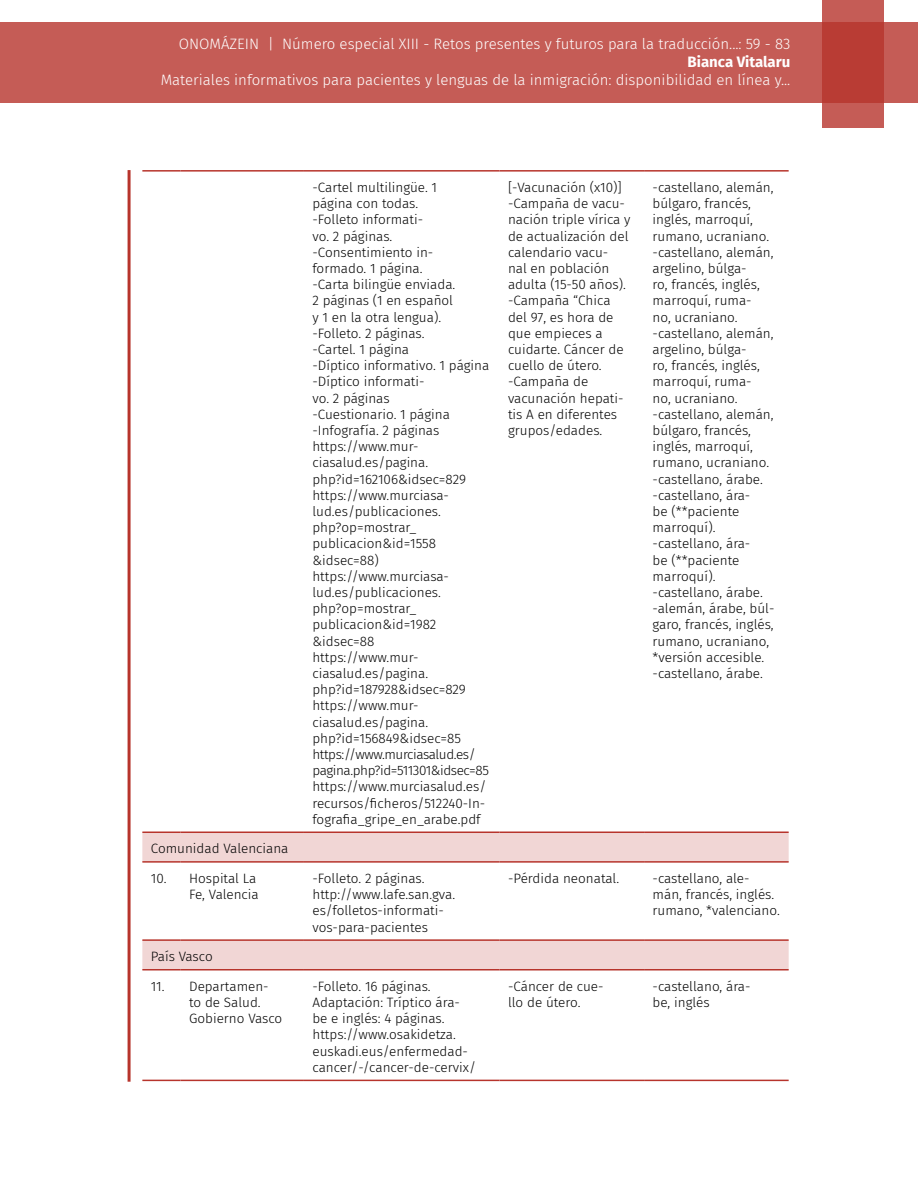
<style>
.page{position:relative;width:918px;height:1188px;background:#fff}
.page>*{position:absolute;margin:0;border:0;box-sizing:border-box;transform-origin:0 0}
.t1{font:300 15px "Fira Sans";color:#fff}
.t2{font:700 15px "Fira Sans";color:#fff}
.t3{font:300 13.5px/16.2px "Fira Sans";color:#000}
</style>
<div class="page">
<div style="left:0;top:23px;width:918px;height:80px;background:#c55c56"></div>
<svg style="left:822px;top:0;width:62px;height:128px;background:#bd4740"></svg>
<svg style="left:142px;top:833px;width:647px;height:136px"></svg>
<hr style="left:142px;top:170px;width:39px;height:2px;background:#b7342c">
<hr style="left:142px;top:832px;width:39px;height:1px;background:#b7342c">
<hr style="left:181px;top:832px;width:123px;height:1px;background:#b7342c">
<hr style="left:304px;top:832px;width:196px;height:1px;background:#b7342c">
<hr style="left:500px;top:832px;width:144px;height:1px;background:#b7342c">
<hr style="left:644px;top:832px;width:145px;height:1px;background:#b7342c">
<hr style="left:142px;top:861px;width:39px;height:2px;background:#b7342c">
<hr style="left:181px;top:861px;width:123px;height:2px;background:#b7342c">
<hr style="left:304px;top:861px;width:196px;height:2px;background:#b7342c">
<hr style="left:500px;top:861px;width:144px;height:2px;background:#b7342c">
<hr style="left:644px;top:861px;width:145px;height:2px;background:#b7342c">
<hr style="left:142px;top:939px;width:39px;height:2px;background:#b7342c">
<hr style="left:181px;top:939px;width:123px;height:2px;background:#b7342c">
<hr style="left:304px;top:939px;width:196px;height:2px;background:#b7342c">
<hr style="left:500px;top:939px;width:144px;height:2px;background:#b7342c">
<hr style="left:644px;top:939px;width:145px;height:2px;background:#b7342c">
<hr style="left:142px;top:969px;width:39px;height:2px;background:#b7342c">
<hr style="left:181px;top:969px;width:123px;height:2px;background:#b7342c">
<hr style="left:304px;top:969px;width:196px;height:2px;background:#b7342c">
<hr style="left:500px;top:969px;width:144px;height:2px;background:#b7342c">
<hr style="left:644px;top:969px;width:145px;height:2px;background:#b7342c">
<hr style="left:142px;top:1080px;width:39px;height:1px;background:#b7342c">
<hr style="left:181px;top:1080px;width:123px;height:1px;background:#b7342c">
<hr style="left:304px;top:1080px;width:196px;height:1px;background:#b7342c">
<hr style="left:500px;top:1080px;width:144px;height:1px;background:#b7342c">
<hr style="left:644px;top:1080px;width:145px;height:1px;background:#b7342c">
<hr style="left:181px;top:170px;width:123px;height:2px;background:#b7342c">
<hr style="left:304px;top:170px;width:196px;height:2px;background:#b7342c">
<hr style="left:500px;top:170px;width:144px;height:2px;background:#b7342c">
<hr style="left:644px;top:170px;width:145px;height:2px;background:#b7342c">
<hr style="left:128px;top:170px;width:3px;height:912px;background:#b7342c">
<p class="t1" style="left:179px;top:34px;width:613px">ONOMÁZEIN | Número especial XIII - Retos presentes y futuros para la traducción...: 59 - 83</p>
<p class="t2" style="left:688px;top:50px;width:104px">Bianca Vitalaru</p>
<p class="t1" style="left:161px;top:70px;width:631px">Materiales informativos para pacientes y lenguas de la inmigración: disponibilidad en línea y...</p>
<p class="t3" style="left:312px;top:179px;width:178px">-Cartel multilingüe. 1<br>página con todas.<br>-Folleto informati-<br>vo. 2 páginas. -Consentimiento in&shy;formado. 1 página.<br>-Carta bilingüe enviada.<br>2 páginas (1 en español<br>y 1 en la otra lengua). -Folleto. 2 páginas.<br>-Cartel. 1 página<br>-Díptico informativo. 1 página -Díptico informati-<br>vo. 2 páginas<br>-Cuestionario. 1 página -Infografía. 2 páginas https://www.mur&shy;ciasalud.es/pagina. php?id=162106&amp;idsec=829 https://www.murciasa&shy;lud.es/publicaciones. php?op=mostrar_ publicacion&amp;id=1558 &amp;idsec=88) https://www.murciasa&shy;lud.es/publicaciones. php?op=mostrar_ publicacion&amp;id=1982 &amp;idsec=88<br>https://www.mur&shy;ciasalud.es/pagina. php?id=187928&amp;idsec=829 https://www.mur&shy;ciasalud.es/pagina. php?id=156849&amp;idsec=85 https://www.murciasalud.es/ pagina.php?id=511301&amp;idsec=85 https://www.murciasalud.es/ recursos/ficheros/512240-In&shy;fografia_gripe_en_arabe.pdf</p>
<p class="t3" style="left:508px;top:179px;width:124px">[-Vacunación (x10)] -Campaña de vacu&shy;nación triple vírica y de actualización del calendario vacu-<br>nal en población adulta (15-50 años). -Campaña “Chica del 97, es hora de que empieces a cuidarte. Cáncer de cuello de útero. -Campaña de vacunación hepati&shy;tis A en diferentes grupos/edades.</p>
<p class="t3" style="left:653px;top:179px;width:123px">-castellano, alemán, búlgaro, francés, inglés, marroquí, rumano, ucraniano. -castellano, alemán, argelino, búlga-<br>ro, francés, inglés, marroquí, ruma-<br>no, ucraniano. -castellano, alemán, argelino, búlga-<br>ro, francés, inglés, marroquí, ruma-<br>no, ucraniano. -castellano, alemán, búlgaro, francés, inglés, marroquí, rumano, ucraniano. -castellano, árabe. -castellano, ára-<br>be (**paciente marroquí). -castellano, ára-<br>be (**paciente marroquí). -castellano, árabe. -alemán, árabe, búl&shy;garo, francés, inglés, rumano, ucraniano, *versión accesible. -castellano, árabe.</p>
<p class="t3" style="left:151px;top:841px;width:139px">Comunidad Valenciana</p>
<p class="t3" style="left:151px;top:870px;width:109px;text-align:right">10. Hospital La<br>Fe, Valencia</p>
<p class="t3" style="left:312px;top:870px;width:144px">-Folleto. 2 páginas. http://www.lafe.san.gva. es/folletos-informati&shy;vos-para-pacientes</p>
<p class="t3" style="left:508px;top:870px;width:113px">-Pérdida neonatal.</p>
<p class="t3" style="left:653px;top:870px;width:129px">-castellano, ale&shy;mán, francés, inglés. rumano, *valenciano.</p>
<p class="t3" style="left:151px;top:948px;width:63px">País Vasco</p>
<p class="t3" style="left:189px;top:978px;width:95px;text-indent:-38px">11. Departamen&shy;to de Salud.<br>Gobierno Vasco</p>
<p class="t3" style="left:312px;top:978px;width:165px">-Folleto. 16 páginas.<br>Adaptación: Tríptico ára&shy;be e inglés: 4 páginas. https://www.osakidetza. euskadi.eus/enfermedad&shy;cancer/-/cancer-de-cervix/</p>
<p class="t3" style="left:508px;top:978px;width:97px">-Cáncer de cue&shy;llo de útero.</p>
<p class="t3" style="left:653px;top:978px;width:99px">-castellano, ára&shy;be, inglés</p>
</div>
